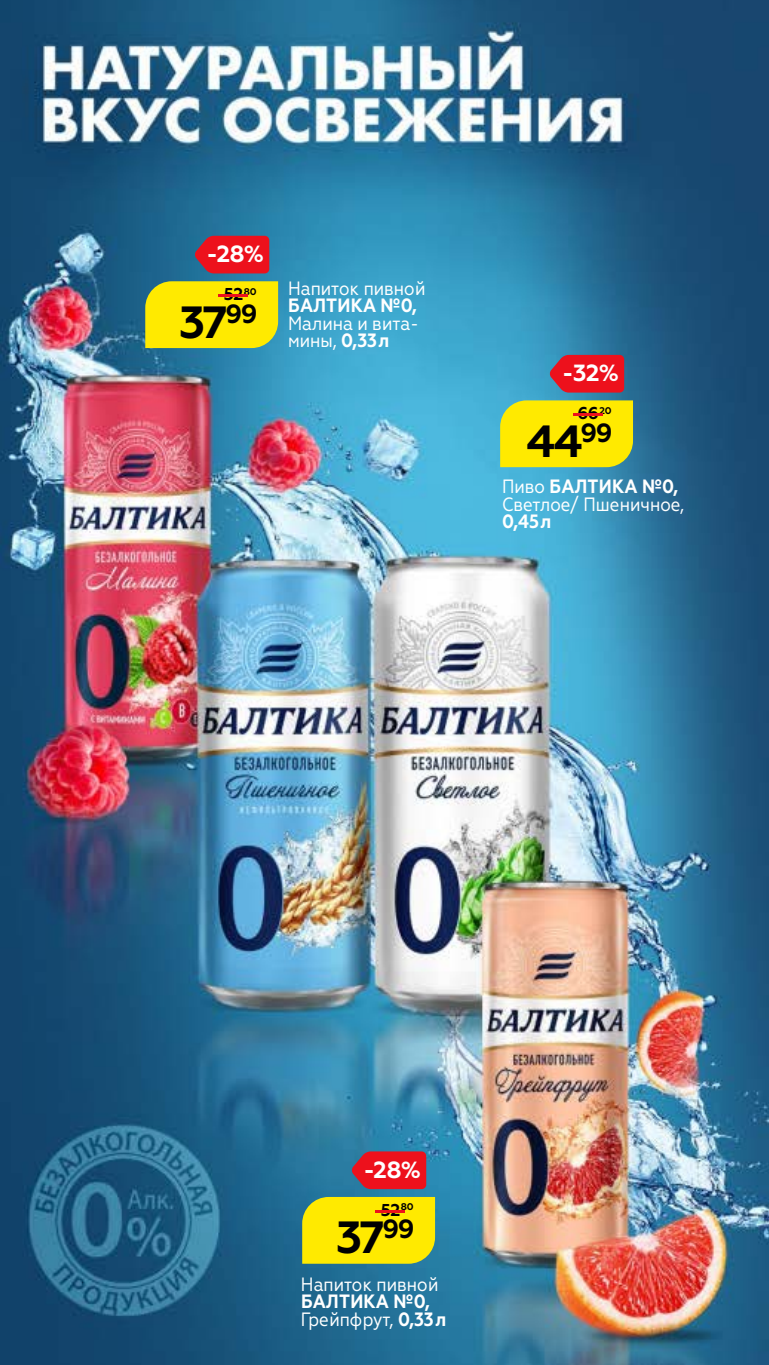
<style>
.page{position:relative;width:769px;height:1365px;background:#fff}
.page>*{position:absolute;margin:0;border:0;box-sizing:border-box;transform-origin:0 0}
.t1{font:700 44.98px "Geometria";letter-spacing:-.055em;color:#000}
.t2{font:700 23.45px "Geometria";color:#fff}
.t3{font:19.25px/17.5px "Geometria Narrow";color:#fff}
.t4{font:700 17.15px "Geometria";letter-spacing:-.03em;color:#000}
.t5{font:700 17.15px "Geometria";color:#ed111c;scale:5.5 1}
.t6{font:700 9.62px "Geometria";color:#000}
.s1{font-weight:700}
</style>
<div class="page">
<img style="left:0;top:0;width:769px;height:1364px">
<div style="left:500px;top:400px;width:133px;height:67px;background:#ffea00"></div>
<svg style="left:549px;top:355px;width:75px;height:37px"></svg>
<div style="left:145px;top:281px;width:133px;height:67px;background:#ffea00"></div>
<svg style="left:195px;top:236px;width:74px;height:37px"></svg>
<div style="left:302px;top:1196px;width:133px;height:67px;background:#ffea00"></div>
<svg style="left:351px;top:1151px;width:75px;height:37px"></svg>
<p class="t2" style="left:201px;top:240px;width:46px">-00</p>
<p class="t2" style="left:206px;top:240px;width:59px">-28%</p>
<p class="t6" style="left:244px;top:286px;width:14px">80</p>
<p class="t3" style="left:288px;top:279px;width:139px">Напиток пивной<br><span class="s1">БАЛТИКА №0,<br></span>Малина и вита&shy;мины, <span class="s1">0,33л</span></p>
<p class="t4" style="left:219px;top:284px;width:33px">00<sup>0</sup></p>
<p class="t4" style="left:224px;top:284px;width:21px">52</p>
<p class="t5" style="left:209px;top:284px;width:10px">-</p>
<p class="t1" style="left:163px;top:295px;width:96px">00<sup>00</sup></p>
<p class="t1" style="left:179px;top:295px;width:80px">37<sup>99</sup></p>
<p class="t2" style="left:555px;top:359px;width:46px">-00</p>
<p class="t2" style="left:562px;top:359px;width:58px">-32%</p>
<p class="t4" style="left:574px;top:403px;width:33px">00<sup>0</sup></p>
<p class="t6" style="left:599px;top:405px;width:14px">20</p>
<p class="t4" style="left:577px;top:403px;width:23px">66</p>
<p class="t5" style="left:564px;top:403px;width:10px">-</p>
<p class="t1" style="left:518px;top:414px;width:96px">00<sup>00</sup></p>
<p class="t1" style="left:526px;top:414px;width:88px">44<sup>99</sup></p>
<p class="t3" style="left:502px;top:477px;width:184px">Пиво <span class="s1">БАЛТИКА №0,<br></span>Светлое/ Пшеничное,<br><span class="s1">0,45л</span></p>
<p class="t2" style="left:357px;top:1155px;width:46px">-00</p>
<p class="t2" style="left:363px;top:1155px;width:59px">-28%</p>
<p class="t4" style="left:376px;top:1199px;width:33px">00<sup>0</sup></p>
<p class="t6" style="left:401px;top:1201px;width:14px">80</p>
<p class="t4" style="left:381px;top:1199px;width:21px">52</p>
<p class="t5" style="left:366px;top:1199px;width:10px">-</p>
<p class="t1" style="left:320px;top:1210px;width:96px">00<sup>00</sup></p>
<p class="t1" style="left:336px;top:1210px;width:80px">37<sup>99</sup></p>
<p class="t3" style="left:301px;top:1274px;width:147px">Напиток пивной<br><span class="s1">БАЛТИКА №0,<br></span>Грейпфрут, <span class="s1">0,33л</span></p>
</div>
